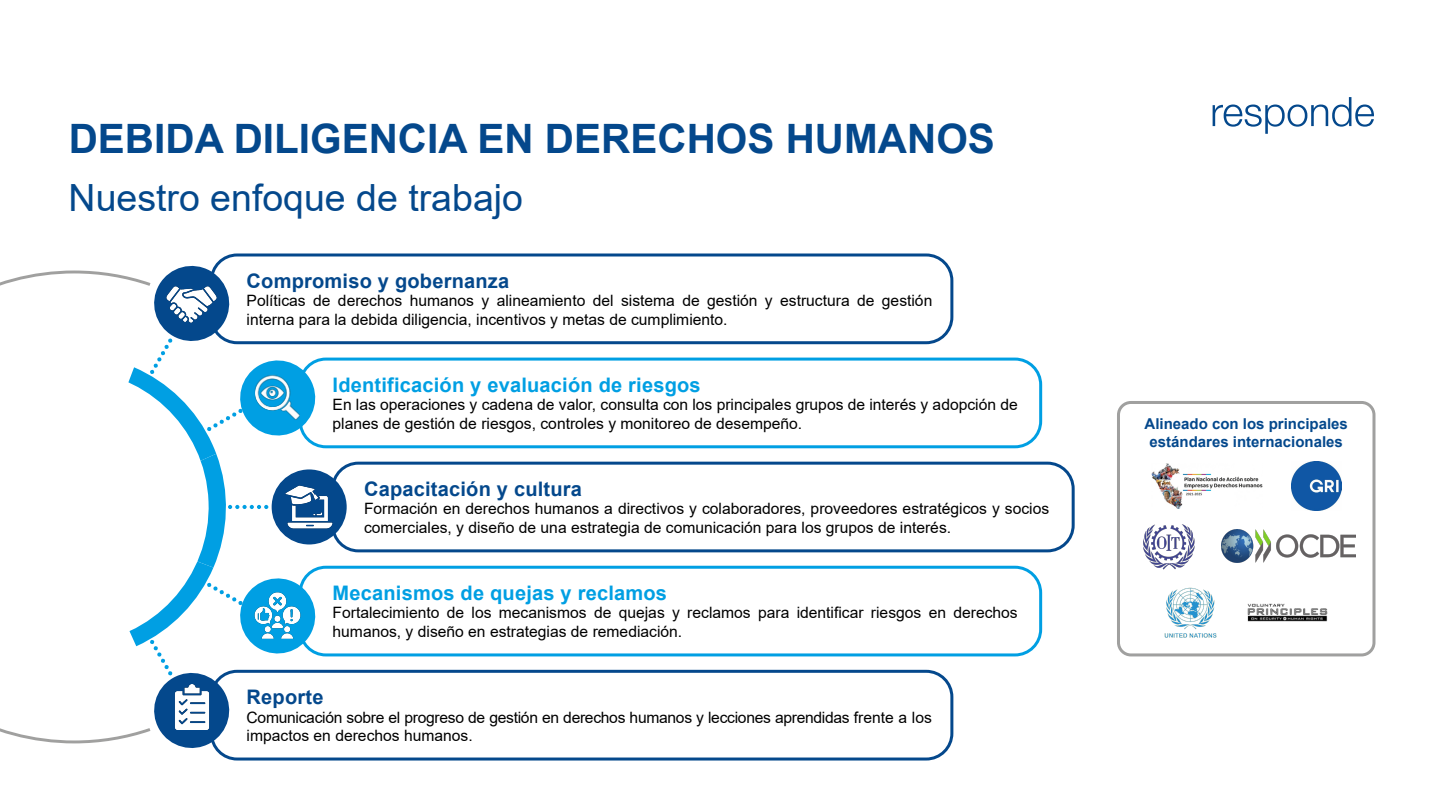
<style>
.page{position:relative;width:1440px;height:810px;background:#fff}
.page>*{position:absolute;margin:0;border:0;box-sizing:border-box;transform-origin:0 0}
.t1{font:700 40.5px "Arial";color:#04488c}
.t2{font:37.5px "Arial";color:#04488c}
.t3{font:700 20.02px "Arial";letter-spacing:.01em;color:#009fe3}
.t4{font:700 20.02px "Arial";letter-spacing:.01em;color:#04488c}
.t5{font:15.67px/18.8px "Arial";color:#000}
.t6{font:15.67px/18.8px "Arial";letter-spacing:-.02em;color:#000}
.t7{font:700 15px/18px "Arial";color:#04488c;text-align:center}
</style>
<div class="page">
<div style="left:210px;top:254px;width:743px;height:90px;border:3px solid #04488c;border-radius:26px"></div>
<div style="left:299px;top:358px;width:743px;height:90px;border:3px solid #009fe3;border-radius:26px"></div>
<div style="left:331px;top:462px;width:744px;height:90px;border:3px solid #04488c;border-radius:26px"></div>
<div style="left:299px;top:566px;width:743px;height:90px;border:3px solid #009fe3;border-radius:26px"></div>
<div style="left:210px;top:670px;width:743px;height:91px;border:3px solid #04488c;border-radius:26px"></div>
<div style="left:272px;top:469px;width:75px;height:75px;background:#04488c;border-radius:50%"></div>
<svg style="left:0;top:261px;width:321px;height:492px"></svg>
<svg style="left:0;top:367px;width:211px;height:280px"></svg>
<svg style="left:1213px;top:97px;width:161px;height:37px"></svg>
<img style="left:164px;top:277px;width:56px;height:56px">
<img style="left:169px;top:685px;width:45px;height:45px">
<img style="left:285px;top:483px;width:48px;height:48px">
<div style="left:1117px;top:401px;width:258px;height:255px;border:3px solid #a0a09f;border-radius:12px"></div>
<img style="left:1151px;top:464px;width:112px;height:44px">
<img style="left:1292px;top:461px;width:49px;height:50px">
<img style="left:253px;top:591px;width:49px;height:49px">
<img style="left:1221px;top:530px;width:134px;height:32px">
<img style="left:1144px;top:524px;width:51px;height:46px">
<img style="left:1164px;top:587px;width:53px;height:51px">
<img style="left:1247px;top:603px;width:82px;height:52px">
<img style="left:254px;top:374px;width:47px;height:48px">
<h1 class="t1" style="left:69px;top:110px;width:928px">DEBIDA DILIGENCIA EN DERECHOS HUMANOS</h1>
<h2 class="t2" style="left:69px;top:172px;width:456px">Nuestro enfoque de trabajo</h2>
<p class="t4" style="left:247px;top:266px;width:264px">Compromiso y gobernanza</p>
<p class="t5" style="left:247px;top:291px;width:687px">Políticas de derechos humanos y alineamiento del sistema de gestión y estructura de gestión interna para la debida diligencia, incentivos y metas de cumplimiento.</p>
<p class="t3" style="left:333px;top:370px;width:370px">Identificación y evaluación de riesgos</p>
<p class="t5" style="left:333px;top:395px;width:687px">En las operaciones y cadena de valor, consulta con los principales grupos de interés y adopción de planes de gestión de riesgos, controles y monitoreo de desempeño.</p>
<p class="t4" style="left:364px;top:475px;width:219px">Capacitación y cultura</p>
<p class="t5" style="left:364px;top:499px;width:687px">Formación en derechos humanos a directivos y colaboradores, proveedores estratégicos y socios comerciales, y diseño de una estrategia de comunicación para los grupos de interés.</p>
<p class="t3" style="left:333px;top:579px;width:336px">Mecanismos de quejas y reclamos</p>
<p class="t5" style="left:333px;top:604px;width:687px">Fortalecimiento de los mecanismos de quejas y reclamos para identificar riesgos en derechos humanos, y diseño en estrategias de remediación.</p>
<p class="t4" style="left:247px;top:683px;width:78px">Reporte</p>
<p class="t6" style="left:247px;top:708px;width:687px">Comunicación sobre el progreso de gestión en derechos humanos y lecciones aprendidas frente a los impactos en derechos humanos.</p>
<p class="t7" style="left:1145px;top:415px;width:205px">Alineado con los principales estándares internacionales</p>
</div>
